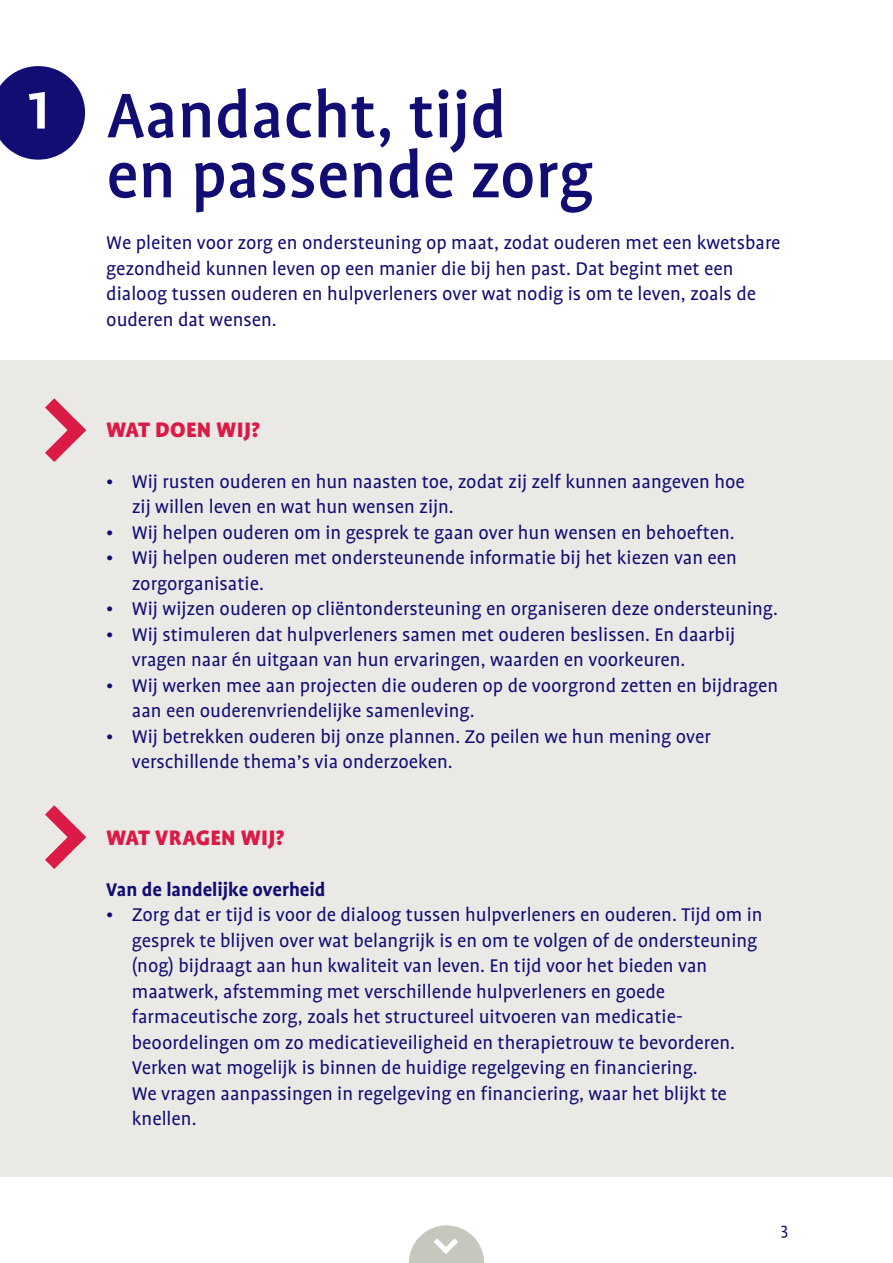
<style>
.page{position:relative;width:893px;height:1263px;background:#fff}
.page>*{position:absolute;margin:0;border:0;box-sizing:border-box;transform-origin:0 0}
.t1{font:500 72px/60px "Profile OT";color:#120d73}
.t2{font:700 60px "Profile OT";color:#fff}
.t3{font:900 24px "Profile OT";letter-spacing:.01em;color:#db1a45}
.t4{font:21px/25.5px "Profile OT";color:#120d73}
.t5{font:700 21px "Profile OT";color:#120d73}
.t6{font:18px "Profile OT";color:#120d73}
</style>
<div class="page">
<div style="left:0;top:360px;width:893px;height:816px;background:#ebe9e6"></div>
<svg style="left:45px;top:805px;width:41px;height:64px"></svg>
<svg style="left:45px;top:398px;width:41px;height:64px"></svg>
<svg style="left:0;top:66px;width:85px;height:94px"></svg>
<svg style="left:409px;top:1225px;width:75px;height:38px"></svg>
<h2 class="t2" style="left:27px;top:76px;width:25px">1</h2>
<h1 class="t1" style="left:106px;top:87px;width:489px">Aandacht, tijd en passende zorg</h1>
<p class="t4" style="left:106px;top:230px;width:676px">We pleiten voor zorg en ondersteuning op maat, zodat ouderen met een kwetsbare gezondheid kunnen leven op een manier die bij hen past. Dat begint met een dialoog tussen ouderen en hulpverleners over wat nodig is om te leven, zoals de ouderen dat wensen.</p>
<p class="t3" style="left:106px;top:416px;width:155px">WAT DOEN WIJ?</p>
<p class="t4" style="left:132px;top:469px;width:615px;text-indent:-26px">• Wij rusten ouderen en hun naasten toe, zodat zij zelf kunnen aangeven hoe zij willen leven en wat hun wensen zijn.</p>
<p class="t4" style="left:106px;top:520px;width:630px">• Wij helpen ouderen om in gesprek te gaan over hun wensen en behoeften.</p>
<p class="t4" style="left:132px;top:545px;width:607px;text-indent:-26px">• Wij helpen ouderen met ondersteunende informatie bij het kiezen van een zorgorganisatie.</p>
<p class="t4" style="left:106px;top:596px;width:673px">• Wij wijzen ouderen op cliëntondersteuning en organiseren deze ondersteuning.</p>
<p class="t4" style="left:132px;top:622px;width:605px;text-indent:-26px">• Wij stimuleren dat hulpverleners samen met ouderen beslissen. En daarbij vragen naar én uitgaan van hun ervaringen, waarden en voorkeuren.</p>
<p class="t4" style="left:132px;top:673px;width:648px;text-indent:-26px">• Wij werken mee aan projecten die ouderen op de voorgrond zetten en bijdragen aan een ouderenvriendelijke samenleving.</p>
<p class="t4" style="left:132px;top:724px;width:580px;text-indent:-26px">• Wij betrekken ouderen bij onze plannen. Zo peilen we hun mening over verschillende thema’s via onderzoeken.</p>
<p class="t3" style="left:106px;top:824px;width:179px">WAT VRAGEN WIJ?</p>
<p class="t5" style="left:106px;top:877px;width:221px">Van de landelijke overheid</p>
<p class="t4" style="left:132px;top:902px;width:632px;text-indent:-26px">• Zorg dat er tijd is voor de dialoog tussen hulpverleners en ouderen. Tijd om in gesprek te blijven over wat belangrijk is en om te volgen of de ondersteuning (nog) bijdraagt aan hun kwaliteit van leven. En tijd voor het bieden van maatwerk, afstemming met verschillende hulpverleners en goede farmaceutische zorg, zoals het structureel uitvoeren van medicatie&shy;beoordelingen om zo medicatieveiligheid en therapietrouw te bevorderen.<br>Verken wat mogelijk is binnen de huidige regelgeving en financiering.<br>We vragen aanpassingen in regelgeving en financiering, waar het blijkt te knellen.</p>
<p class="t6" style="left:781px;top:1219px;width:9px">3</p>
</div>
